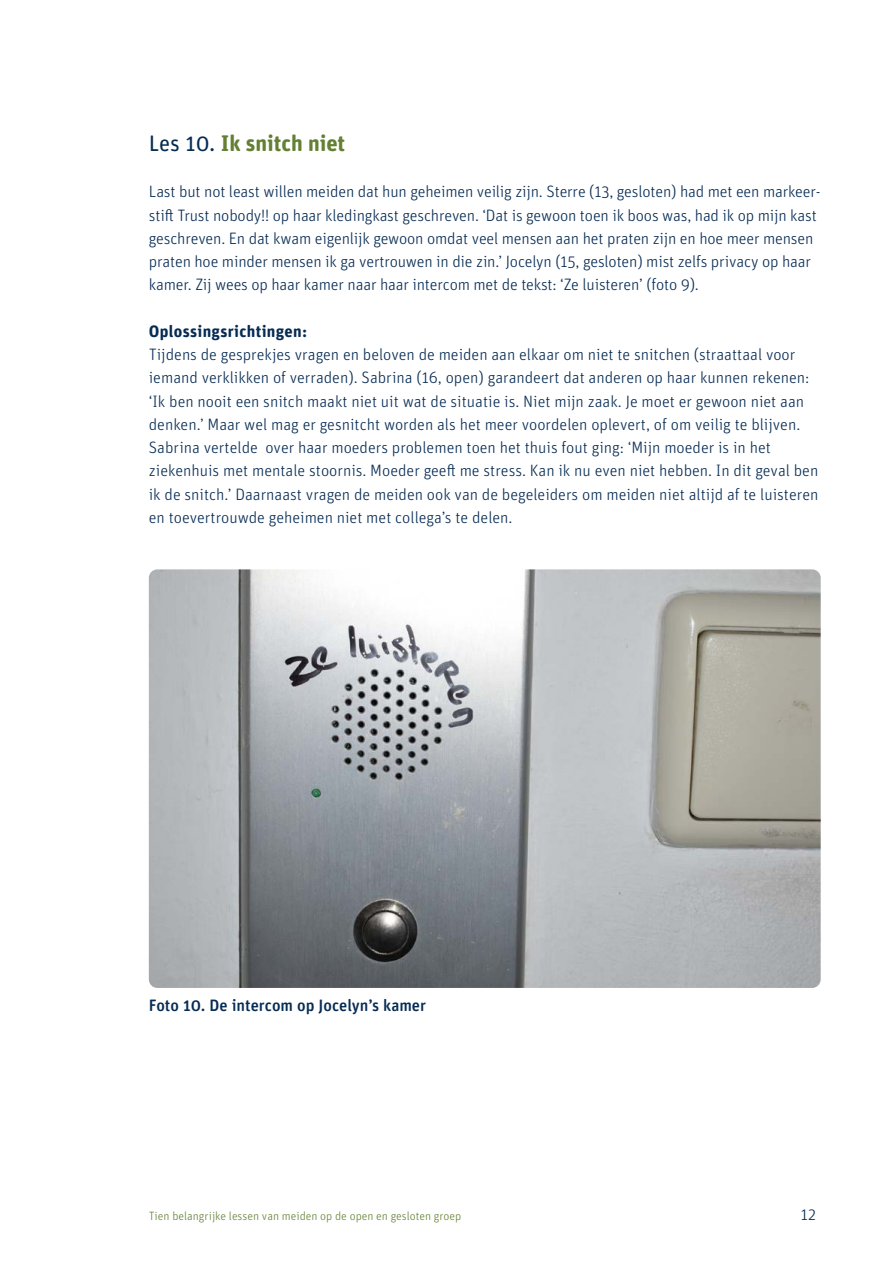
<style>
.page{position:relative;width:893px;height:1263px;background:#fff}
.page>*{position:absolute;margin:0;border:0;box-sizing:border-box;transform-origin:0 0}
.Heading_2{font:700 22.5px "Unit Rounded Pro";color:#648033}
.plattetekst_online{font:300 16.5px/23.2px "Unit Rounded Pro";color:#072c54}
.plattetekst_online-2{font:500 16.5px "Unit Rounded Pro";color:#072c54}
.Tussenkop_blauw_vet{font:700 16.5px "Unit Rounded Pro";letter-spacing:.02em;color:#072c54}
.t1{font:300 12px "Unit Rounded Pro";color:#648033}
.s1{font-weight:400;color:#072c54}
</style>
<div class="page">
<img style="left:149px;top:569px;width:672px;height:419px">
<h2 class="Heading_2" style="left:149px;top:127px;width:198px"><span class="s1">Les 10.</span> Ik snitch niet</h2>
<p class="plattetekst_online" style="left:149px;top:180px;width:673px">Last but not least willen meiden dat hun geheimen veilig zijn. Sterre (13, gesloten) had met een markeer&shy;stift Trust nobody!! op haar kledingkast geschreven. ‘Dat is gewoon toen ik boos was, had ik op mijn kast geschreven. En dat kwam eigenlijk gewoon omdat veel mensen aan het praten zijn en hoe meer mensen praten hoe minder mensen ik ga vertrouwen in die zin.’ Jocelyn (15, gesloten) mist zelfs privacy op haar kamer. Zij wees op haar kamer naar haar intercom met de tekst: ‘Ze luisteren’ (foto 9).</p>
<p class="Tussenkop_blauw_vet" style="left:149px;top:319px;width:160px">Oplossingsrichtingen:</p>
<p class="plattetekst_online" style="left:149px;top:342px;width:671px">Tijdens de gesprekjes vragen en beloven de meiden aan elkaar om niet te snitchen (straattaal voor iemand verklikken of verraden). Sabrina (16, open) garandeert dat anderen op haar kunnen rekenen: ‘Ik ben nooit een snitch maakt niet uit wat de situatie is. Niet mijn zaak. Je moet er gewoon niet aan denken.’ Maar wel mag er gesnitcht worden als het meer voordelen oplevert, of om veilig te blijven.<br>Sabrina vertelde over haar moeders problemen toen het thuis fout ging: ‘Mijn moeder is in het ziekenhuis met mentale stoornis. Moeder geeft me stress. Kan ik nu even niet hebben. In dit geval ben ik de snitch.’ Daarnaast vragen de meiden ook van de begeleiders om meiden niet altijd af te luisteren en toevertrouwde geheimen niet met collega’s te delen.</p>
<p class="plattetekst_online-2" style="left:149px;top:994px;width:279px">Foto 10. De intercom op Jocelyn’s kamer</p>
<p class="t1" style="left:149px;top:1209px;width:314px">Tien belangrijke lessen van meiden op de open en gesloten groep</p>
<p class="plattetekst_online" style="left:801px;top:1203px;width:17px">12</p>
</div>
